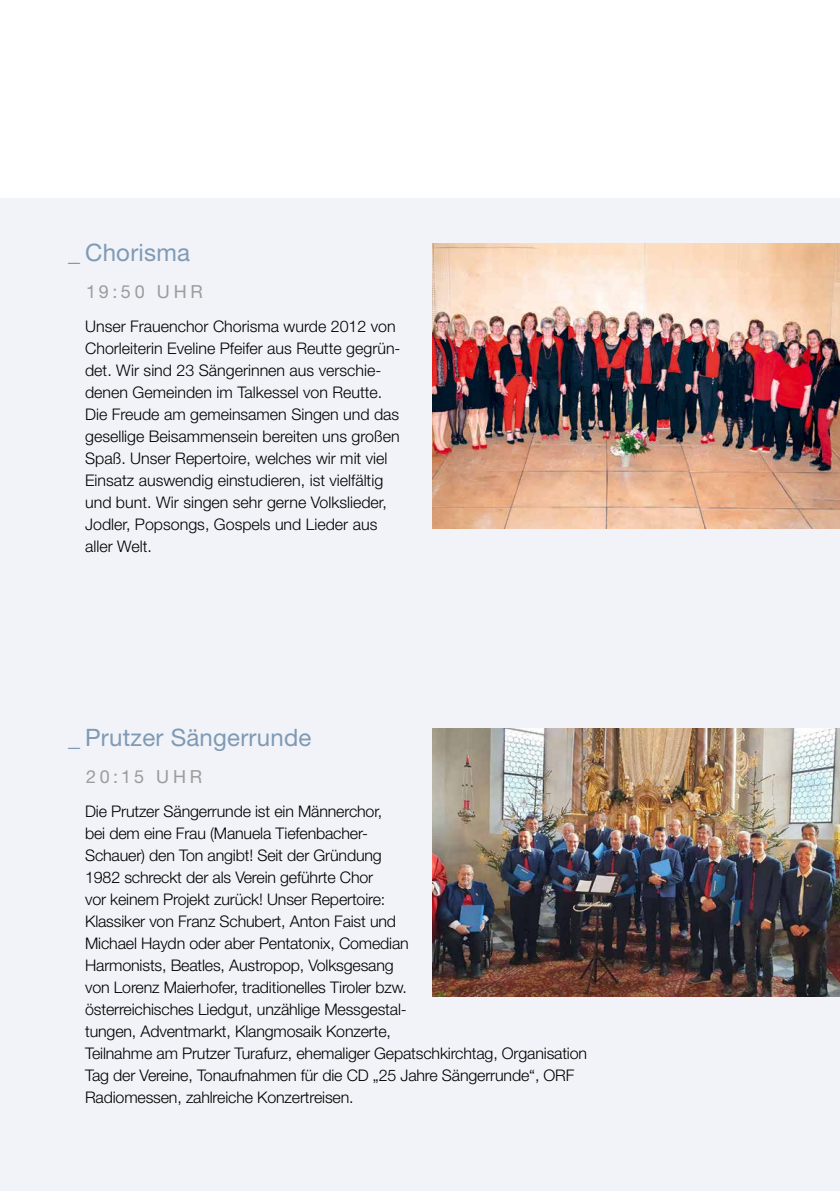
<style>
.page{position:relative;width:840px;height:1191px;background:#fff}
.page>*{position:absolute;margin:0;border:0;box-sizing:border-box;transform-origin:0 0}
.t1{font:24px "Helvetica Neue LT Std";letter-spacing:.01em;color:#7f9ab5}
.t2{font:18px "Helvetica Neue LT Std";letter-spacing:.205em;color:#9c9c9d}
.t3{font:300 16px/22px "Helvetica Neue LT Std";letter-spacing:-.01em;color:#000}
</style>
<div class="page">
<div style="left:0;top:198px;width:839px;height:993px;background:#f1f3f8"></div>
<img style="left:432px;top:244px;width:407px;height:284px">
<img style="left:432px;top:729px;width:407px;height:267px">
<h1 class="t1" style="left:68px;top:238px;width:123px">_ Chorisma</h1>
<p class="t2" style="left:86px;top:281px;width:118px">19:50 UHR</p>
<p class="t3" style="left:85px;top:315px;width:317px">Unser Frauenchor Chorisma wurde 2012 von Chorleiterin Eveline Pfeifer aus Reutte gegrün&shy;det. Wir sind 23 Sängerinnen aus verschie&shy;denen Gemeinden im Talkessel von Reutte.<br>Die Freude am gemeinsamen Singen und das gesellige Beisammensein bereiten uns großen Spaß. Unser Repertoire, welches wir mit viel Einsatz auswendig einstudieren, ist vielfältig und bunt. Wir singen sehr gerne Volkslieder, Jodler, Popsongs, Gospels und Lieder aus aller Welt.</p>
<h1 class="t1" style="left:68px;top:723px;width:245px">_ Prutzer Sängerrunde</h1>
<p class="t2" style="left:86px;top:766px;width:117px">20:15 UHR</p>
<p class="t3" style="left:85px;top:799px;width:503px">Die Prutzer Sängerrunde ist ein Männerchor,<br>bei dem eine Frau (Manuela Tiefenbacher-<br>Schauer) den Ton angibt! Seit der Gründung<br>1982 schreckt der als Verein geführte Chor<br>vor keinem Projekt zurück! Unser Repertoire:<br>Klassiker von Franz Schubert, Anton Faist und<br>Michael Haydn oder aber Pentatonix, Comedian<br>Harmonists, Beatles, Austropop, Volksgesang<br>von Lorenz Maierhofer, traditionelles Tiroler bzw.<br>österreichisches Liedgut, unzählige Messgestal-<br>tungen, Adventmarkt, Klangmosaik Konzerte,<br>Teilnahme am Prutzer Turafurz, ehemaliger Gepatschkirchtag, Organisation Tag der Vereine, Tonaufnahmen für die CD „25 Jahre Sängerrunde“, ORF Radiomessen, zahlreiche Konzertreisen.</p>
</div>
